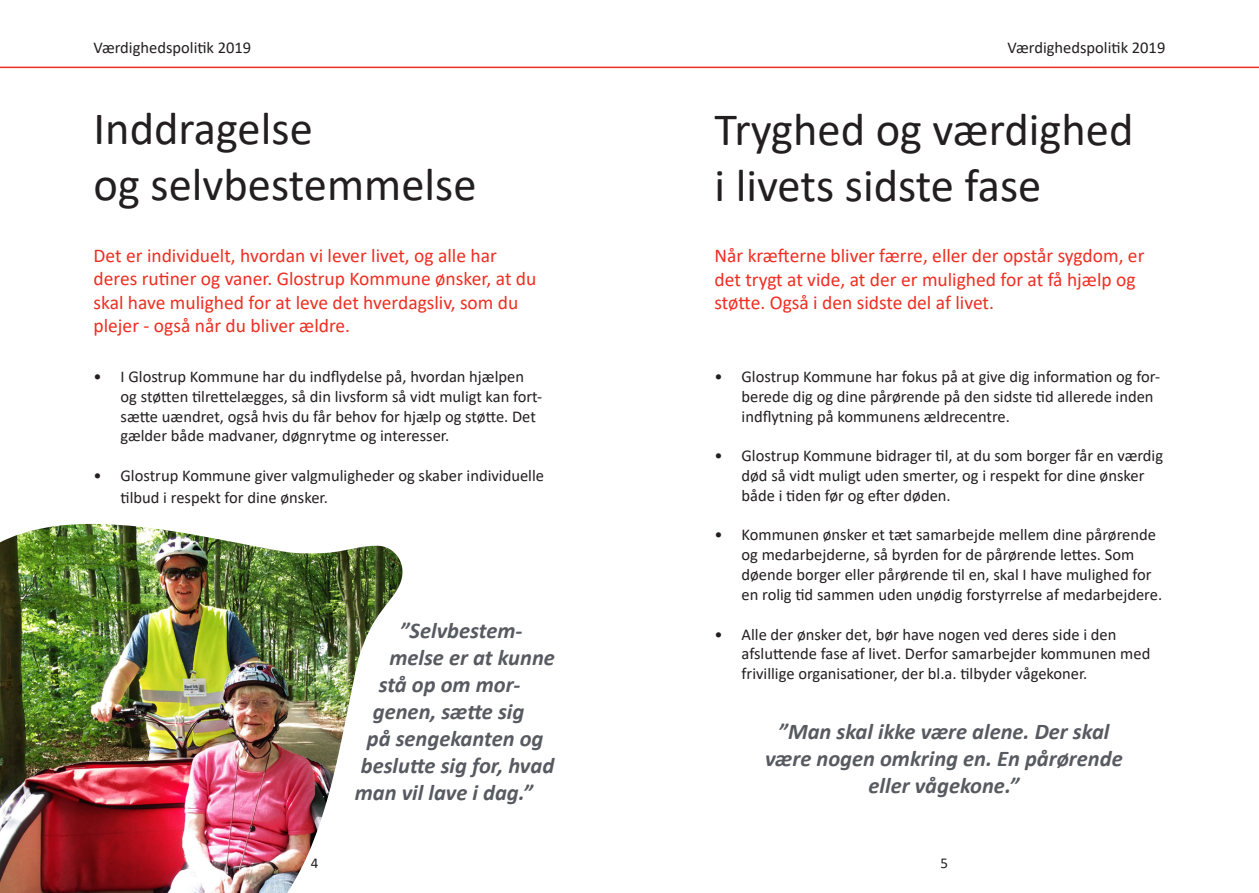
<style>
.page{position:relative;width:1259px;height:893px;background:#fff}
.page>*{position:absolute;margin:0;border:0;box-sizing:border-box;transform-origin:0 0}
.t1{font:46.5px/55.8px "Calibri";color:#231f20}
.t2{font:italic 700 22.5px/27px "Calibri";color:#575a60;text-align:center}
.t3{font:19.5px/23.4px "Calibri";color:#ee2e22}
.t4{font:16.5px/19.8px "Calibri";color:#231f20}
.t5{font:15px "Calibri";color:#231f20}
</style>
<div class="page">
<hr style="left:0;top:67px;width:1259px;height:1px;background:#ee2e22">
<img style="left:0;top:524px;width:403px;height:369px">
<p class="t4" style="left:94px;top:37px;width:159px">Værdighedspolitik 2019</p>
<p class="t4" style="left:1007px;top:37px;width:159px">Værdighedspolitik 2019</p>
<p class="t1" style="left:94px;top:100px;width:384px">Inddragelse<br>og selvbestemmelse</p>
<p class="t1" style="left:714px;top:101px;width:420px">Tryghed og værdighed i livets sidste fase</p>
<p class="t3" style="left:94px;top:243px;width:444px">Det er individuelt, hvordan vi lever livet, og alle har deres rutiner og vaner. Glostrup Kommune ønsker, at du skal have mulighed for at leve det hverdagsliv, som du plejer - også når du bliver ældre.</p>
<p class="t3" style="left:714px;top:244px;width:431px">Når kræfterne bliver færre, eller der opstår sygdom, er det trygt at vide, at der er mulighed for at få hjælp og støtte. Også i den sidste del af livet.</p>
<p class="t4" style="left:741px;top:366px;width:420px;text-indent:-27px">• Glostrup Kommune har fokus på at give dig information og for&shy;berede dig og dine pårørende på den sidste tid allerede inden indflytning på kommunens ældrecentre.</p>
<p class="t4" style="left:741px;top:445px;width:423px;text-indent:-27px">• Glostrup Kommune bidrager til, at du som borger får en værdig død så vidt muligt uden smerter, og i respekt for dine ønsker både i tiden før og efter døden.</p>
<p class="t4" style="left:741px;top:525px;width:422px;text-indent:-27px">• Kommunen ønsker et tæt samarbejde mellem dine pårørende og medarbejderne, så byrden for de pårørende lettes. Som døende borger eller pårørende til en, skal I have mulighed for en rolig tid sammen uden unødig forstyrrelse af medarbejdere.</p>
<p class="t4" style="left:741px;top:624px;width:410px;text-indent:-27px">• Alle der ønsker det, bør have nogen ved deres side i den afsluttende fase af livet. Derfor samarbejder kommunen med frivillige organisationer, der bl.a. tilbyder vågekoner.</p>
<p class="t4" style="left:121px;top:366px;width:423px;text-indent:-27px">• I Glostrup Kommune har du indflydelse på, hvordan hjælpen og støtten tilrettelægges, så din livsform så vidt muligt kan fort&shy;sætte uændret, også hvis du får behov for hjælp og støtte. Det gælder både madvaner, døgnrytme og interesser.</p>
<p class="t4" style="left:121px;top:464px;width:425px;line-height:21.6px;text-indent:-27px">• Glostrup Kommune giver valgmuligheder og skaber individuelle tilbud i respekt for dine ønsker.</p>
<p class="t2" style="left:400px;top:616px;width:124px">”Selvbestem-</p>
<p class="t2" style="left:389px;top:643px;width:167px">melse er at kunne</p>
<p class="t2" style="left:379px;top:670px;width:143px">stå op om mor-</p>
<p class="t2" style="left:373px;top:697px;width:153px">genen, sætte sig</p>
<p class="t2" style="left:367px;top:724px;width:178px">på sengekanten og</p>
<p class="t2" style="left:361px;top:751px;width:195px">beslutte sig for, hvad</p>
<p class="t2" style="left:355px;top:778px;width:180px">man vil lave i dag.”</p>
<p class="t2" style="left:765px;top:717px;width:359px">”Man skal ikke være alene. Der skal være nogen omkring en. En pårørende eller vågekone.”</p>
<p class="t5" style="left:311px;top:852px;width:9px">4</p>
<p class="t5" style="left:940px;top:852px;width:9px">5</p>
</div>
